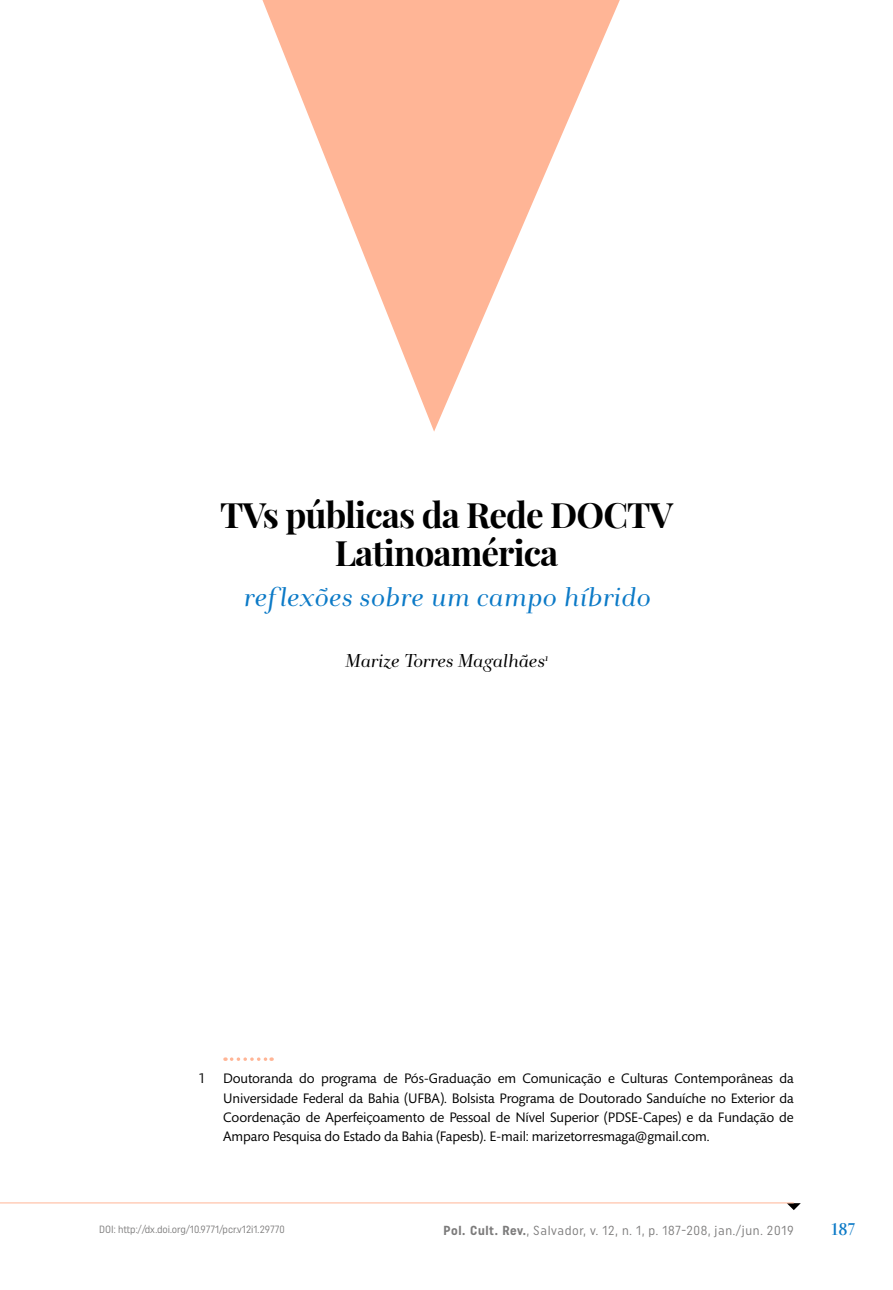
<style>
.page{position:relative;width:893px;height:1290px;background:#fff}
.page>*{position:absolute;margin:0;border:0;box-sizing:border-box;transform-origin:0 0}
.t1{font:700 35px/38.5px "Playfair Display";letter-spacing:-.025em;color:#000;text-align:center}
.t2{font:italic 28px "Andrade";color:#0c7ac7}
.t3{font:italic 19.25px "Andrade";letter-spacing:-.015em;color:#000}
.t4{font:700 17.5px "Andrade Pro";color:#0c7ac7}
.t5{font:14px/19.2px "Mundo Sans Std";letter-spacing:-.01em;color:#000;text-align:justify}
.t6{font:13.12px "Uniform Condensed";letter-spacing:.05em;color:#7c7b7b}
.t7{font:10.5px "Uniform Condensed";color:#7c7b7b}
.s1{font-weight:700}
</style>
<div class="page">
<svg style="left:262px;top:0;width:358px;height:432px"></svg>
<svg style="left:787px;top:1203px;width:14px;height:7px"></svg>
<hr style="left:0;top:1202px;width:794px;height:1px;background:#ffb596">
<svg style="left:232px;top:1057px;width:40px;height:4px"></svg>
<h1 class="t1" style="left:220px;top:492px;width:454px">TVs públicas da Rede DOCTV<br>Latinoamérica</h1>
<h2 class="t2" style="left:243px;top:581px;width:409px">reflexões sobre um campo híbrido</h2>
<h3 class="t3" style="left:345px;top:650px;width:205px">Marize Torres Magalhães<sup>1</sup></h3>
<p class="t5" style="left:198px;top:1069px;width:9px">1</p>
<p class="t5" style="left:223px;top:1069px;width:572px">Doutoranda do programa de Pós-Graduação em Comunicação e Culturas Contemporâneas da Universidade Federal da Bahia (UFBA). Bolsista Programa de Doutorado Sanduíche no Exterior da Coordenação de Aperfeiçoamento de Pessoal de Nível Superior (PDSE-Capes) e da Fundação de Amparo Pesquisa do Estado da Bahia (Fapesb). E-mail: marizetorresmaga@gmail.com.</p>
<p class="t7" style="left:99px;top:1223px;width:187px">DOI: http://dx.doi.org/10.9771/pcr.v12i1.29770</p>
<p class="t6" style="left:443px;top:1223px;width:352px"><span class="s1">Pol. Cult. Rev.</span>, Salvador, v. 12, n. 1, p. 187-208, jan./jun. 2019</p>
<p class="t4" style="left:831px;top:1218px;width:26px">187</p>
</div>
